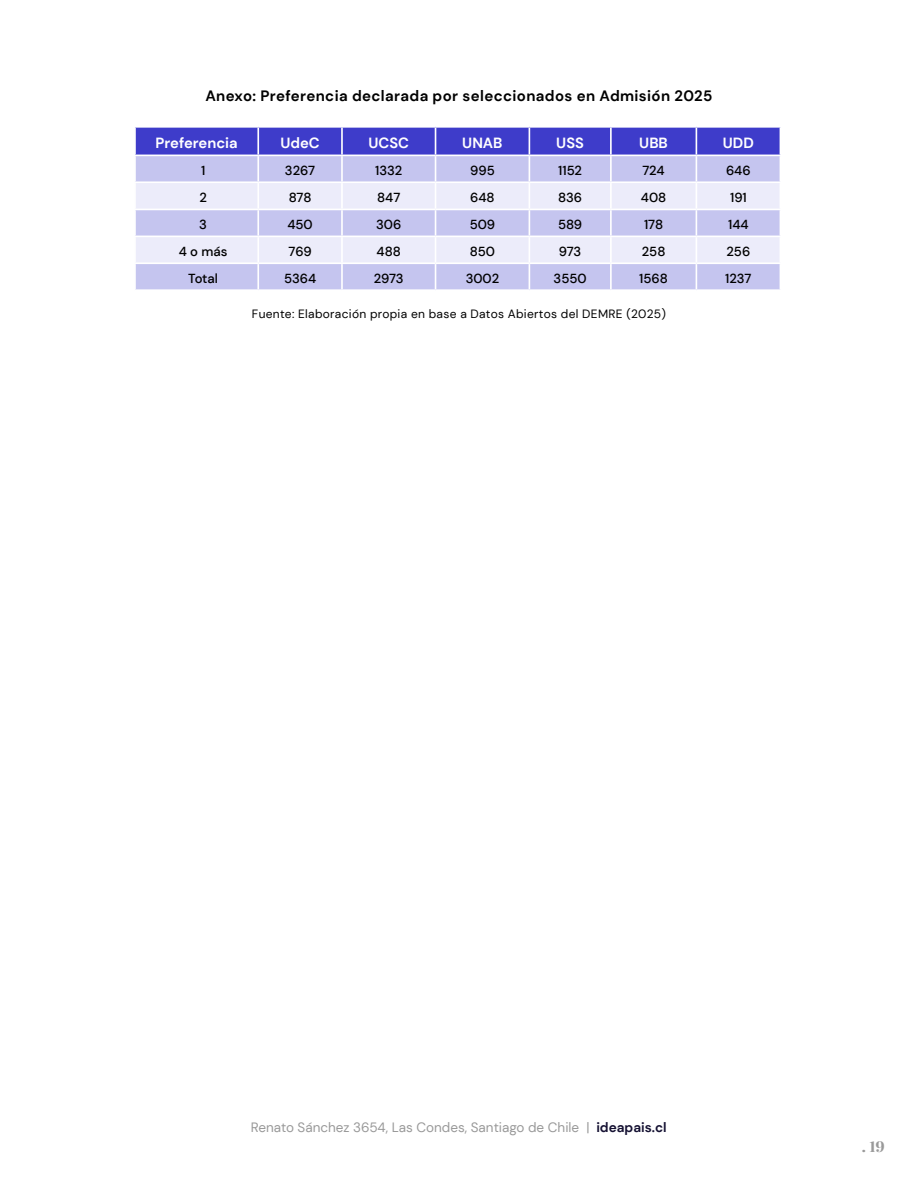
<style>
.page{position:relative;width:918px;height:1188px;background:#fff}
.page>*{position:absolute;margin:0;border:0;box-sizing:border-box;transform-origin:0 0}
.t1{font:700 15px "DM Sans";letter-spacing:.025em;color:#000}
.t2{font:800 15px "Playfair Display";color:#999}
.t3{font:700 14.7px "DM Sans";color:#fff}
.t4{font:13.5px "DM Sans";color:#999}
.t5{font:500 13.05px "DM Sans";color:#000}
.t6{font:12px "DM Sans";letter-spacing:.025em;color:#000}
.s1{font-weight:700;color:#161233}
</style>
<div class="page">
<svg style="left:135px;top:127px;width:646px;height:162px;background:#bdbded"></svg>
<hr style="left:134px;top:236px;width:124px;height:1px;background:#fff">
<hr style="left:134px;top:262px;width:124px;height:2px;background:#fff">
<hr style="left:258px;top:236px;width:84px;height:1px;background:#fff">
<hr style="left:258px;top:262px;width:84px;height:2px;background:#fff">
<hr style="left:342px;top:236px;width:94px;height:1px;background:#fff">
<hr style="left:436px;top:236px;width:93px;height:1px;background:#fff">
<hr style="left:529px;top:236px;width:82px;height:1px;background:#fff">
<hr style="left:611px;top:236px;width:85px;height:1px;background:#fff">
<hr style="left:696px;top:236px;width:85px;height:1px;background:#fff">
<hr style="left:342px;top:262px;width:94px;height:2px;background:#fff">
<hr style="left:436px;top:262px;width:93px;height:2px;background:#fff">
<hr style="left:529px;top:262px;width:82px;height:2px;background:#fff">
<hr style="left:611px;top:262px;width:85px;height:2px;background:#fff">
<hr style="left:696px;top:262px;width:85px;height:2px;background:#fff">
<p class="t1" style="left:205px;top:87px;width:509px">Anexo: Preferencia declarada por seleccionados en Admisión 2025</p>
<p class="t3" style="left:156px;top:134px;width:84px">Preferencia</p>
<p class="t3" style="left:280px;top:134px;width:41px">UdeC</p>
<p class="t3" style="left:368px;top:134px;width:42px">UCSC</p>
<p class="t3" style="left:462px;top:134px;width:42px">UNAB</p>
<p class="t3" style="left:556px;top:134px;width:29px">USS</p>
<p class="t3" style="left:639px;top:134px;width:30px">UBB</p>
<p class="t3" style="left:723px;top:134px;width:32px">UDD</p>
<p class="t5" style="left:201px;top:163px;width:6px">1</p>
<p class="t5" style="left:285px;top:163px;width:32px">3267</p>
<p class="t5" style="left:375px;top:163px;width:29px">1332</p>
<p class="t5" style="left:470px;top:163px;width:26px">995</p>
<p class="t5" style="left:558px;top:163px;width:25px">1152</p>
<p class="t5" style="left:643px;top:163px;width:24px">724</p>
<p class="t5" style="left:726px;top:163px;width:26px">646</p>
<p class="t5" style="left:199px;top:190px;width:9px">2</p>
<p class="t5" style="left:289px;top:190px;width:24px">878</p>
<p class="t5" style="left:377px;top:190px;width:25px">847</p>
<p class="t5" style="left:470px;top:190px;width:26px">648</p>
<p class="t5" style="left:558px;top:190px;width:26px">836</p>
<p class="t5" style="left:641px;top:190px;width:27px">408</p>
<p class="t5" style="left:730px;top:190px;width:18px">191</p>
<p class="t5" style="left:199px;top:217px;width:9px">3</p>
<p class="t5" style="left:287px;top:217px;width:27px">450</p>
<p class="t5" style="left:376px;top:217px;width:27px">306</p>
<p class="t5" style="left:470px;top:217px;width:27px">509</p>
<p class="t5" style="left:558px;top:217px;width:26px">589</p>
<p class="t5" style="left:644px;top:217px;width:21px">178</p>
<p class="t5" style="left:728px;top:217px;width:22px">144</p>
<p class="t5" style="left:179px;top:244px;width:50px">4 o más</p>
<p class="t5" style="left:289px;top:244px;width:25px">769</p>
<p class="t5" style="left:377px;top:244px;width:26px">488</p>
<p class="t5" style="left:470px;top:244px;width:27px">850</p>
<p class="t5" style="left:559px;top:244px;width:24px">973</p>
<p class="t5" style="left:642px;top:244px;width:25px">258</p>
<p class="t5" style="left:726px;top:244px;width:25px">256</p>
<p class="t5" style="left:188px;top:271px;width:31px">Total</p>
<p class="t5" style="left:284px;top:271px;width:34px">5364</p>
<p class="t5" style="left:374px;top:271px;width:31px">2973</p>
<p class="t5" style="left:466px;top:271px;width:35px">3002</p>
<p class="t5" style="left:554px;top:271px;width:35px">3550</p>
<p class="t5" style="left:639px;top:271px;width:30px">1568</p>
<p class="t5" style="left:725px;top:271px;width:28px">1237</p>
<p class="t6" style="left:252px;top:306px;width:416px">Fuente: Elaboración propia en base a Datos Abiertos del DEMRE (2025)</p>
<p class="t4" style="left:251px;top:1118px;width:417px">Renato Sánchez 3654, Las Condes, Santiago de Chile | <span class="s1">ideapais.cl</span></p>
<p class="t2" style="left:862px;top:1135px;width:24px">. 19</p>
</div>
